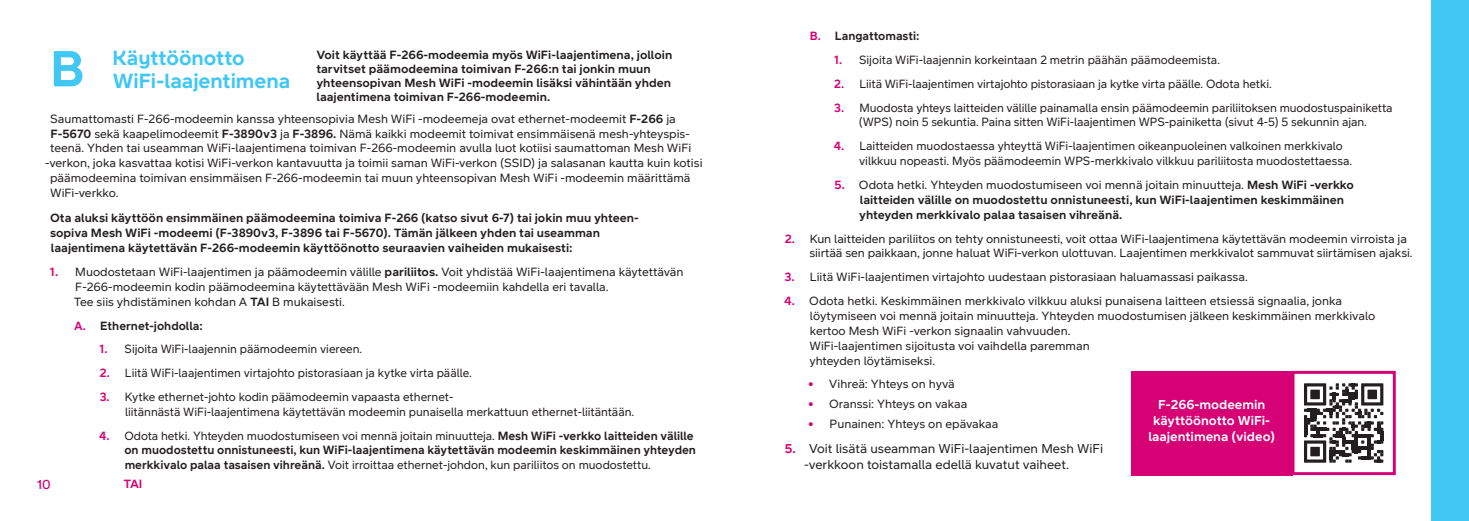
<style>
.page{position:relative;width:1469px;height:521px;background:#fff}
.page>*{position:absolute;margin:0;border:0;box-sizing:border-box;transform-origin:0 0}
.t1{font:700 51.8px "DNA Heading";color:#40c7f4}
.t2{font:700 21px/22.8px "DNA Heading";color:#40c7f4}
.t3{font:14px "Circular Std";color:#d60175}
.t4{font:13.12px/15.8px "DNA Text";color:#231f20}
.t5{font:700 13.12px/15.8px "DNA Text";color:#fff;text-align:center}
.t6{font:12.25px/14.9px "DNA Text";color:#231f20}
.t7{font:700 12.25px/14.9px "DNA Text";color:#231f20}
.t8{font:700 12.25px "DNA Text";color:#d60175}
.s1{font-weight:700}
.s2{font-weight:700;color:#d60175}
.s3{color:#d60175}
.s4{font-weight:400}
</style>
<div class="page">
<div style="left:1431px;top:0;width:37px;height:521px;background:#40c7f4"></div>
<svg style="left:1304px;top:383px;width:79px;height:80px"></svg>
<div style="left:1291px;top:371px;width:104px;height:104px;border:3px solid #d60175"></div>
<div style="left:1130px;top:371px;width:162px;height:104px;background:#d60175"></div>
<p class="t7" style="left:316px;top:47px;width:357px;line-height:14px">Voit käyttää F-266-modeemia myös WiFi-laajentimena, jolloin tarvitset päämodeemina toimivan F-266:n tai jonkin muun yhteensopivan Mesh WiFi -modeemin lisäksi vähintään yhden laajentimena toimivan F-266-modeemin.</p>
<h1 class="t1" style="left:50px;top:37px;width:36px">B</h1>
<h2 class="t2" style="left:113px;top:46px;width:179px">Käyttöönotto<br>WiFi-laajentimena</h2>
<p class="t6" style="left:50px;top:111px;width:627px">Saumattomasti F-266-modeemin kanssa yhteensopivia Mesh WiFi -modeemeja ovat ethernet-modeemit <span class="s1">F-266</span> ja</p>
<p class="t6" style="left:51px;top:126px;width:641px"><span class="s1">F-5670</span> sekä kaapelimodeemit <span class="s1">F-3890v3</span> ja <span class="s1">F-3896.</span> Nämä kaikki modeemit toimivat ensimmäisenä mesh-yhteyspis-</p>
<p class="t6" style="left:50px;top:141px;width:642px">teenä. Yhden tai useamman WiFi-laajentimena toimivan F-266-modeemin avulla luot kotiisi saumattoman Mesh WiFi</p>
<p class="t6" style="left:45px;top:155px;width:659px">-verkon, joka kasvattaa kotisi WiFi-verkon kantavuutta ja toimii saman WiFi-verkon (SSID) ja salasanan kautta kuin kotisi</p>
<p class="t6" style="left:50px;top:170px;width:642px">päämodeemina toimivan ensimmäisen F-266-modeemin tai muun yhteensopivan Mesh WiFi -modeemin määrittämä</p>
<p class="t6" style="left:50px;top:185px;width:70px">WiFi-verkko.</p>
<p class="t7" style="left:50px;top:210px;width:590px">Ota aluksi käyttöön ensimmäinen päämodeemina toimiva F-266 (katso sivut 6-7) tai jokin muu yhteen&shy;sopiva Mesh WiFi -modeemi (F-3890v3, F-3896 tai F-5670). Tämän jälkeen yhden tai useamman laajentimena käytettävän F-266-modeemin käyttöönotto seuraavien vaiheiden mukaisesti:</p>
<p class="t6" style="left:74px;top:264px;width:611px;text-indent:-24px"><span class="s2">1.</span> Muodostetaan WiFi-laajentimen ja päämodeemin välille <span class="s1">pariliitos.</span> Voit yhdistää WiFi-laajentimena käytettävän<br>F-266-modeemin kodin päämodeemina käytettävään Mesh WiFi -modeemiin kahdella eri tavalla.<br>Tee siis yhdistäminen kohdan A <span class="s1">TAI</span> B mukaisesti.</p>
<p class="t7" style="left:74px;top:318px;width:130px"><span class="s3">A.</span> Ethernet-johdolla:</p>
<p class="t6" style="left:99px;top:341px;width:264px"><span class="s2">1.</span> Sijoita WiFi-laajennin päämodeemin viereen.</p>
<p class="t6" style="left:100px;top:365px;width:373px"><span class="s2">2.</span> Liitä WiFi-laajentimen virtajohto pistorasiaan ja kytke virta päälle.</p>
<p class="t6" style="left:125px;top:389px;width:510px;text-indent:-25px"><span class="s2">3.</span> Kytke ethernet-johto kodin päämodeemin vapaasta ethernet-<br>liitännästä WiFi-laajentimena käytettävän modeemin punaisella merkattuun ethernet-liitäntään.</p>
<p class="t7" style="left:124px;top:428px;width:573px;text-indent:-25px"><span class="s3">4.</span> <span class="s4">Odota hetki. Yhteyden muodostumiseen voi mennä joitain minuutteja.</span> Mesh WiFi -verkko laitteiden välille on muodostettu onnistuneesti, kun WiFi-laajentimena käytettävän modeemin keskimmäinen yhteyden merkkivalo palaa tasaisen vihreänä. <span class="s4">Voit irroittaa ethernet-johdon, kun pariliitos on muodostettu.</span></p>
<p class="t3" style="left:37px;top:476px;width:15px">10</p>
<p class="t8" style="left:123px;top:476px;width:21px">TAI</p>
<p class="t7" style="left:810px;top:28px;width:111px"><span class="s3">B.</span> Langattomasti:</p>
<p class="t6" style="left:834px;top:52px;width:387px"><span class="s2">1.</span> Sijoita WiFi-laajennin korkeintaan 2 metrin päähän päämodeemista.</p>
<p class="t6" style="left:834px;top:76px;width:439px"><span class="s2">2.</span> Liitä WiFi-laajentimen virtajohto pistorasiaan ja kytke virta päälle. Odota hetki.</p>
<p class="t6" style="left:834px;top:100px;width:560px;text-align:center"><span class="s2">3.</span> Muodosta yhteys laitteiden välille painamalla ensin päämodeemin pariliitoksen muodostuspainiketta (WPS) noin 5 sekuntia. Paina sitten WiFi-laajentimen WPS-painiketta (sivut 4-5) 5 sekunnin ajan.</p>
<p class="t6" style="left:859px;top:138px;width:494px;text-indent:-25px"><span class="s2">4.</span> Laitteiden muodostaessa yhteyttä WiFi-laajentimen oikeanpuoleinen valkoinen merkkivalo vilkkuu nopeasti. Myös päämodeemin WPS-merkkivalo vilkkuu pariliitosta muodostettaessa.</p>
<p class="t7" style="left:859px;top:177px;width:496px;text-indent:-24px"><span class="s3">5.</span> <span class="s4">Odota hetki. Yhteyden muodostumiseen voi mennä joitain minuutteja.</span> Mesh WiFi -verkko laitteiden välille on muodostettu onnistuneesti, kun WiFi-laajentimen keskimmäinen yhteyden merkkivalo palaa tasaisen vihreänä.</p>
<p class="t6" style="left:809px;top:231px;width:605px;text-indent:-25px"><span class="s2">2.</span> Kun laitteiden pariliitos on tehty onnistuneesti, voit ottaa WiFi-laajentimena käytettävän modeemin virroista ja siirtää sen paikkaan, jonne haluat WiFi-verkon ulottuvan. Laajentimen merkkivalot sammuvat siirtämisen ajaksi.</p>
<p class="t6" style="left:784px;top:269px;width:465px"><span class="s2">3.</span> Liitä WiFi-laajentimen virtajohto uudestaan pistorasiaan haluamassasi paikassa.</p>
<p class="t6" style="left:809px;top:293px;width:567px;text-indent:-25px"><span class="s2">4.</span> Odota hetki. Keskimmäinen merkkivalo vilkkuu aluksi punaisena laitteen etsiessä signaalia, jonka löytymiseen voi mennä joitain minuutteja. Yhteyden muodostumisen jälkeen keskimmäinen merkkivalo kertoo Mesh WiFi -verkon signaalin vahvuuden.<br>WiFi-laajentimen sijoitusta voi vaihdella paremman<br>yhteyden löytämiseksi.</p>
<p class="t6" style="left:808px;top:376px;width:148px"><span class="s2">•</span> Vihreä: Yhteys on hyvä</p>
<p class="t6" style="left:808px;top:396px;width:160px"><span class="s2">•</span> Oranssi: Yhteys on vakaa</p>
<p class="t6" style="left:808px;top:416px;width:191px"><span class="s2">•</span> Punainen: Yhteys on epävakaa</p>
<p class="t4" style="left:804px;top:441px;width:300px;text-indent:-19px"><span class="s2">5.</span> Voit lisätä useamman WiFi-laajentimen Mesh WiFi -verkkoon toistamalla edellä kuvatut vaiheet.</p>
<p class="t5" style="left:1148px;top:397px;width:128px">F-266-modeemin käyttöönotto WiFi&shy;laajentimena (video)</p>
</div>
